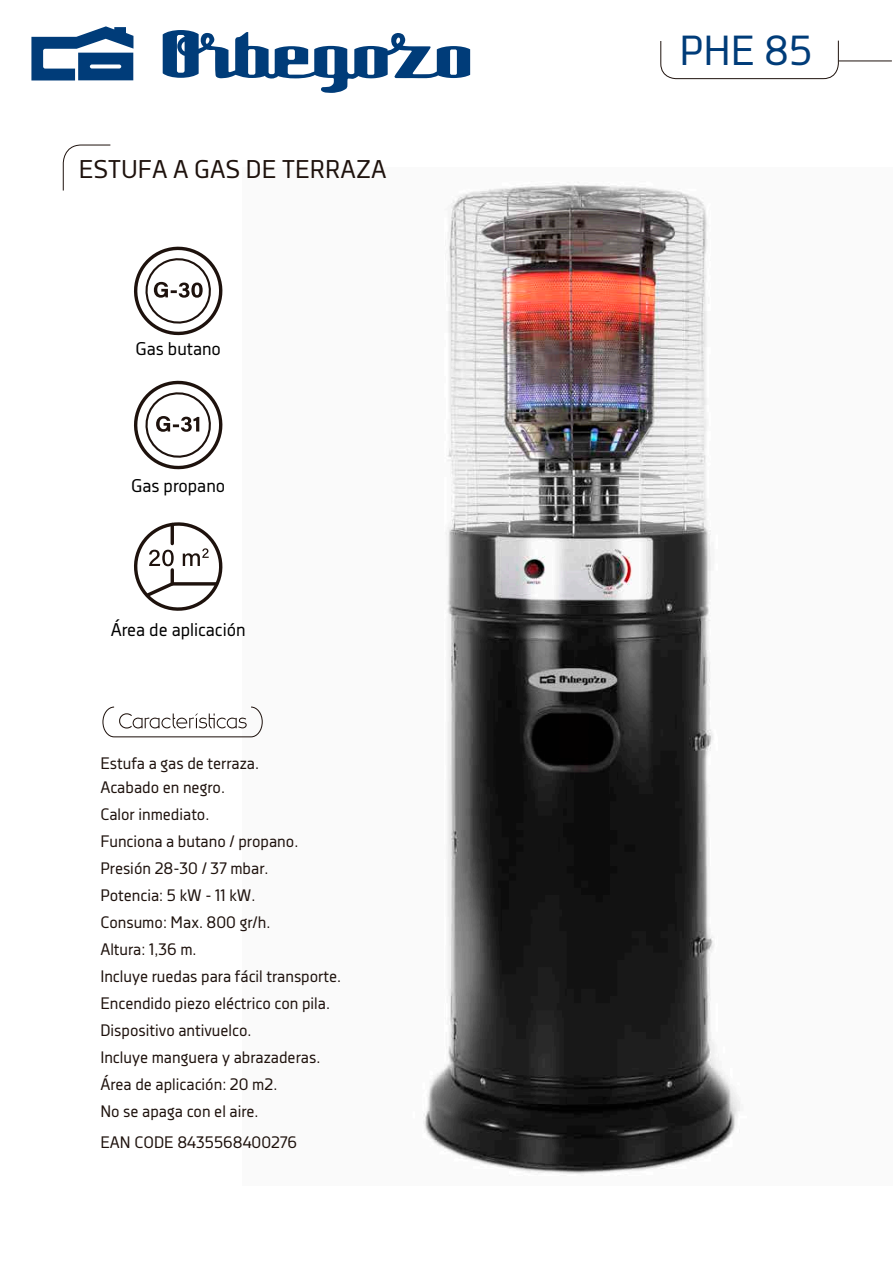
<style>
.page{position:relative;width:893px;height:1263px;background:#fff}
.page>*{position:absolute;margin:0;border:0;box-sizing:border-box;transform-origin:0 0}
.t1{font:41.7px "Decima Nova";color:#003c79}
.t2{font:25.5px "Decima Nova";color:#1e120d}
.t3{font:18.3px "Decima Nova";color:#000}
.t4{font:16.5px/27px "Decima Nova";color:#1e120d}
</style>
<div class="page">
<img style="left:423px;top:182px;width:317px;height:992px">
<hr style="left:839px;top:61px;width:53px;height:1px;background:#1e120d">
<svg style="left:660px;top:40px;width:179px;height:39px"></svg>
<svg style="left:31px;top:26px;width:439px;height:67px"></svg>
<svg style="left:63px;top:144px;width:48px;height:47px"></svg>
<svg style="left:102px;top:706px;width:161px;height:32px"></svg>
<svg style="left:134px;top:522px;width:89px;height:89px"></svg>
<hr style="left:171px;top:570px;width:3px;height:14px;background:#1e120d">
<hr style="left:171px;top:524px;width:3px;height:20px;background:#1e120d">
<svg style="left:134px;top:246px;width:89px;height:90px"></svg>
<svg style="left:134px;top:380px;width:89px;height:90px"></svg>
<h2 class="t2" style="left:79px;top:154px;width:309px">ESTUFA A GAS DE TERRAZA</h2>
<p class="t3" style="left:135px;top:338px;width:87px">Gas butano</p>
<p class="t3" style="left:131px;top:476px;width:96px">Gas propano</p>
<p class="t3" style="left:111px;top:619px;width:136px">Área de aplicación</p>
<p class="t4" style="left:100px;top:750px;width:160px;line-height:24.8px">Estufa a gas de terraza.<br>Acabado en negro.</p>
<p class="t4" style="left:100px;top:801px;width:242px">Calor inmediato.<br>Funciona a butano / propano.<br>Presión 28-30 / 37 mbar.<br>Potencia: 5 kW - 11 kW.<br>Consumo: Max. 800 gr/h.<br>Altura: 1,36 m.<br>Incluye ruedas para fácil transporte.<br>Encendido piezo eléctrico con pila.<br>Dispositivo antivuelco.<br>Incluye manguera y abrazaderas.<br>Área de aplicación: 20 m2.<br>No se apaga con el aire.</p>
<p class="t4" style="left:100px;top:1129px;width:198px">EAN CODE 8435568400276</p>
<h1 class="t1" style="left:679px;top:27px;width:134px">PHE 85</h1>
</div>
